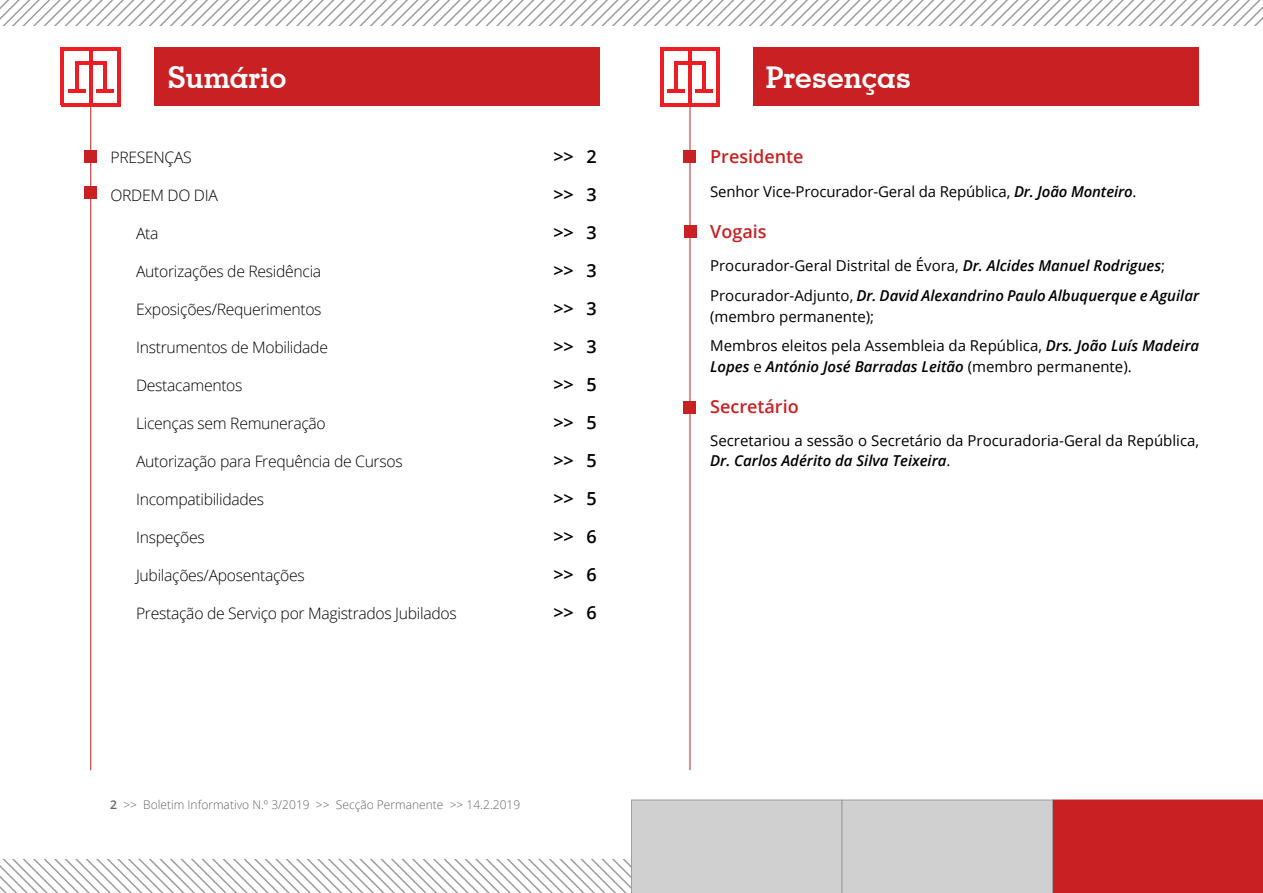
<style>
.page{position:relative;width:1263px;height:893px;background:#fff}
.page>*{position:absolute;margin:0;border:0;box-sizing:border-box;transform-origin:0 0}
.titulo_top{font:700 30px "Geometric Slab 703 BT";color:#fff}
.Sumario_2{font:600 18px "Open Sans";color:#000}
.titulo_presenças{font:600 18px "Open Sans";color:#c92123}
.texto_fim{font:600 18px "Open Sans";color:#c92123}
.sumario{font:600 18px "Open Sans";color:#000}
.Sumario_2-2{font:300 15.75px "Open Sans";letter-spacing:-.02em;color:#000}
.sumario-2{font:300 15.75px "Open Sans";letter-spacing:-.02em;color:#000}
.texto_fim-2{font:15px/21px "Open Sans";color:#000}
.texto{font:15px/20.1px "Open Sans";color:#000}
.texto-2{font:italic 600 15px/21px "Open Sans";color:#000}
.t1{font:300 12px "Open Sans";color:#646464}
.s1{font-weight:600}
.s2{font-weight:600;font-style:italic}
.s3{font-weight:400;font-style:normal}
</style>
<div class="page">
<hr style="left:90px;top:104px;width:1px;height:666px;background:#c92123">
<hr style="left:75px;top:61px;width:3px;height:31px;background:#ed1d24">
<hr style="left:61px;top:47px;width:3px;height:58px;background:#ed1d24">
<hr style="left:117px;top:49px;width:3px;height:56px;background:#ed1d24">
<hr style="left:61px;top:103px;width:59px;height:4px;background:#ed1d24">
<hr style="left:61px;top:47px;width:59px;height:4px;background:#ed1d24">
<hr style="left:89px;top:48px;width:3px;height:56px;background:#ed1d24">
<hr style="left:68px;top:89px;width:17px;height:4px;background:#ed1d24">
<hr style="left:103px;top:61px;width:3px;height:31px;background:#ed1d24">
<hr style="left:75px;top:61px;width:31px;height:4px;background:#ed1d24">
<hr style="left:96px;top:89px;width:18px;height:4px;background:#ed1d24">
<hr style="left:690px;top:104px;width:1px;height:666px;background:#c92123">
<hr style="left:674px;top:61px;width:3px;height:31px;background:#ed1d24">
<hr style="left:660px;top:47px;width:3px;height:58px;background:#ed1d24">
<hr style="left:716px;top:49px;width:3px;height:56px;background:#ed1d24">
<hr style="left:660px;top:103px;width:59px;height:4px;background:#ed1d24">
<hr style="left:660px;top:47px;width:59px;height:4px;background:#ed1d24">
<hr style="left:688px;top:48px;width:3px;height:56px;background:#ed1d24">
<hr style="left:667px;top:89px;width:18px;height:4px;background:#ed1d24">
<hr style="left:702px;top:61px;width:3px;height:31px;background:#ed1d24">
<hr style="left:674px;top:61px;width:31px;height:4px;background:#ed1d24">
<hr style="left:695px;top:89px;width:18px;height:4px;background:#ed1d24">
<svg style="left:0;top:800px;width:1263px;height:93px"></svg>
<svg style="left:0;top:0;width:1263px;height:26px"></svg>
<div style="left:753px;top:48px;width:445px;height:58px;background:#c92123"></div>
<div style="left:154px;top:47px;width:446px;height:59px;background:#c92123"></div>
<div style="left:684px;top:225px;width:12px;height:13px;background:#c92123"></div>
<div style="left:683px;top:401px;width:13px;height:13px;background:#c92123"></div>
<div style="left:84px;top:150px;width:13px;height:13px;background:#c92123"></div>
<div style="left:684px;top:150px;width:12px;height:13px;background:#c92123"></div>
<div style="left:84px;top:186px;width:13px;height:13px;background:#c92123"></div>
<p class="titulo_top" style="left:167px;top:59px;width:121px">Sumário</p>
<p class="titulo_top" style="left:766px;top:59px;width:147px">Presenças</p>
<p class="sumario-2" style="left:111px;top:146px;width:83px">PRESENÇAS</p>
<p class="sumario" style="left:554px;top:144px;width:45px">&gt;&gt; 2</p>
<p class="sumario-2" style="left:111px;top:184px;width:109px">ORDEM DO DIA</p>
<p class="sumario" style="left:554px;top:182px;width:45px">&gt;&gt; 3</p>
<p class="Sumario_2-2" style="left:136px;top:222px;width:24px">Ata</p>
<p class="Sumario_2" style="left:554px;top:220px;width:45px">&gt;&gt; 3</p>
<p class="Sumario_2-2" style="left:136px;top:260px;width:187px">Autorizações de Residência</p>
<p class="Sumario_2" style="left:554px;top:258px;width:45px">&gt;&gt; 3</p>
<p class="Sumario_2-2" style="left:136px;top:298px;width:187px">Exposições/Requerimentos</p>
<p class="Sumario_2" style="left:554px;top:296px;width:45px">&gt;&gt; 3</p>
<p class="Sumario_2-2" style="left:136px;top:336px;width:193px">Instrumentos de Mobilidade</p>
<p class="Sumario_2" style="left:554px;top:334px;width:45px">&gt;&gt; 3</p>
<p class="Sumario_2-2" style="left:136px;top:374px;width:108px">Destacamentos</p>
<p class="Sumario_2" style="left:554px;top:372px;width:45px">&gt;&gt; 5</p>
<p class="Sumario_2-2" style="left:136px;top:412px;width:191px">Licenças sem Remuneração</p>
<p class="Sumario_2" style="left:554px;top:410px;width:45px">&gt;&gt; 5</p>
<p class="Sumario_2-2" style="left:136px;top:450px;width:268px">Autorização para Frequência de Cursos</p>
<p class="Sumario_2" style="left:554px;top:448px;width:45px">&gt;&gt; 5</p>
<p class="Sumario_2-2" style="left:136px;top:488px;width:130px">Incompatibilidades</p>
<p class="Sumario_2" style="left:554px;top:486px;width:45px">&gt;&gt; 5</p>
<p class="Sumario_2-2" style="left:136px;top:526px;width:70px">Inspeções</p>
<p class="Sumario_2" style="left:554px;top:524px;width:45px">&gt;&gt; 6</p>
<p class="Sumario_2-2" style="left:136px;top:564px;width:170px">Jubilações/Aposentações</p>
<p class="Sumario_2" style="left:554px;top:562px;width:45px">&gt;&gt; 6</p>
<p class="Sumario_2-2" style="left:136px;top:602px;width:322px">Prestação de Serviço por Magistrados Jubilados</p>
<p class="Sumario_2" style="left:554px;top:600px;width:45px">&gt;&gt; 6</p>
<p class="t1" style="left:110px;top:796px;width:411px"><span class="s1">2</span> &gt;&gt; Boletim Informativo N.º 3/2019 &gt;&gt; Secção Permanente &gt;&gt; 14.2.2019</p>
<p class="titulo_presenças" style="left:710px;top:144px;width:95px">Presidente</p>
<p class="texto_fim-2" style="left:710px;top:181px;width:428px">Senhor Vice-Procurador-Geral da República, <span class="s2">Dr. João Monteiro</span>.</p>
<p class="titulo_presenças" style="left:710px;top:219px;width:58px">Vogais</p>
<p class="texto" style="left:710px;top:255px;width:456px">Procurador-Geral Distrital de Évora, <span class="s2">Dr. Alcides Manuel Rodrigues</span>;</p>
<p class="texto-2" style="left:710px;top:284px;width:490px"><span class="s3">Procurador-Adjunto,</span> Dr. David Alexandrino Paulo Albuquerque e Aguilar <span class="s3">(membro permanente);</span></p>
<p class="texto_fim-2" style="left:710px;top:335px;width:490px">Membros eleitos pela Assembleia da República, <span class="s2">Drs. João Luís Madeira<br>Lopes</span> e <span class="s2">António José Barradas Leitão</span> (membro permanente).</p>
<p class="texto_fim" style="left:710px;top:395px;width:90px">Secretário</p>
<p class="texto" style="left:710px;top:430px;width:490px">Secretariou a sessão o Secretário da Procuradoria-‑Geral da República,<br><span class="s2">Dr. Carlos Adérito da Silva Teixeira</span>.</p>
</div>
